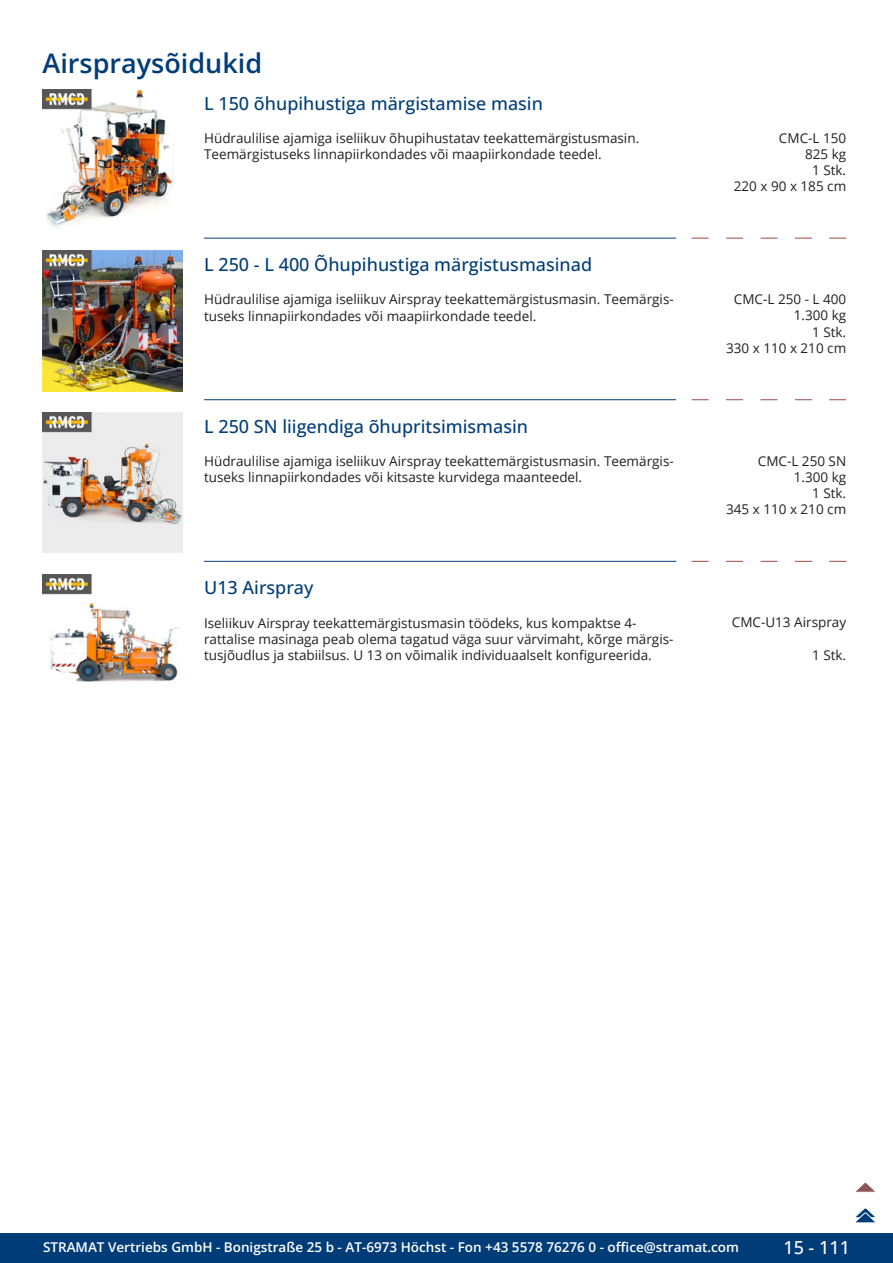
<style>
.page{position:relative;width:893px;height:1263px;background:#fff}
.page>*{position:absolute;margin:0;border:0;box-sizing:border-box;transform-origin:0 0}
.GruppeName{font:600 27px "Open Sans";color:#003d78}
.ArtikelName{font:500 18px "Open Sans";color:#003d78}
.t1{font:500 18px "Open Sans";color:#fff}
.Beschreibung{font:13.5px/16.2px "Open Sans";color:#231f20}
.ArtikelNummer{font:13.5px "Open Sans";color:#231f20}
.t2{font:600 13.5px "Open Sans";color:#fff}
</style>
<div class="page">
<div style="left:0;top:1233px;width:893px;height:30px;background:#003d78"></div>
<img style="left:43px;top:89px;width:130px;height:138px">
<img style="left:43px;top:251px;width:140px;height:140px">
<svg style="left:692px;top:238px;width:17px;height:1px"></svg>
<svg style="left:726px;top:238px;width:17px;height:1px"></svg>
<svg style="left:760px;top:238px;width:17px;height:1px"></svg>
<svg style="left:795px;top:238px;width:17px;height:1px"></svg>
<svg style="left:829px;top:238px;width:17px;height:1px"></svg>
<hr style="left:204px;top:238px;width:472px;height:1px;background:#003d78">
<img style="left:43px;top:412px;width:140px;height:141px">
<svg style="left:692px;top:399px;width:17px;height:1px"></svg>
<svg style="left:726px;top:399px;width:17px;height:1px"></svg>
<svg style="left:760px;top:399px;width:17px;height:1px"></svg>
<svg style="left:795px;top:399px;width:17px;height:1px"></svg>
<svg style="left:829px;top:399px;width:17px;height:1px"></svg>
<hr style="left:204px;top:399px;width:472px;height:1px;background:#003d78">
<img style="left:43px;top:574px;width:137px;height:108px">
<svg style="left:692px;top:561px;width:17px;height:1px"></svg>
<svg style="left:726px;top:561px;width:17px;height:1px"></svg>
<svg style="left:760px;top:561px;width:17px;height:1px"></svg>
<svg style="left:795px;top:561px;width:17px;height:1px"></svg>
<svg style="left:829px;top:561px;width:17px;height:1px"></svg>
<hr style="left:204px;top:561px;width:472px;height:1px;background:#003d78">
<svg style="left:856px;top:1183px;width:19px;height:9px"></svg>
<svg style="left:855px;top:1208px;width:21px;height:15px"></svg>
<p class="GruppeName" style="left:43px;top:44px;width:221px">Airspraysõidukid</p>
<p class="ArtikelName" style="left:204px;top:91px;width:340px">L 150 õhupihustiga märgistamise masin</p>
<p class="Beschreibung" style="left:204px;top:129px;width:437px">Hüdraulilise ajamiga iseliikuv õhupihustatav teekattemärgistusmasin.<br>Teemärgistuseks linnapiirkondades või maapiirkondade teedel.</p>
<p class="ArtikelNummer" style="left:779px;top:128px;width:69px">CMC-L 150</p>
<p class="ArtikelNummer" style="left:805px;top:145px;width:43px">825 kg</p>
<p class="ArtikelNummer" style="left:812px;top:161px;width:36px">1 Stk.</p>
<p class="ArtikelNummer" style="left:734px;top:177px;width:114px">220 x 90 x 185 cm</p>
<p class="ArtikelName" style="left:204px;top:252px;width:390px">L 250 - L 400 Õhupihustiga märgistusmasinad</p>
<p class="Beschreibung" style="left:204px;top:291px;width:471px">Hüdraulilise ajamiga iseliikuv Airspray teekattemärgistusmasin. Teemärgis&shy;tuseks linnapiirkondades või maapiirkondade teedel.</p>
<p class="ArtikelNummer" style="left:734px;top:290px;width:114px">CMC-L 250 - L 400</p>
<p class="ArtikelNummer" style="left:794px;top:306px;width:54px">1.300 kg</p>
<p class="ArtikelNummer" style="left:812px;top:322px;width:36px">1 Stk.</p>
<p class="ArtikelNummer" style="left:726px;top:339px;width:122px">330 x 110 x 210 cm</p>
<p class="ArtikelName" style="left:204px;top:414px;width:325px">L 250 SN liigendiga õhupritsimismasin</p>
<p class="Beschreibung" style="left:204px;top:453px;width:471px">Hüdraulilise ajamiga iseliikuv Airspray teekattemärgistusmasin. Teemärgis&shy;tuseks linnapiirkondades või kitsaste kurvidega maanteedel.</p>
<p class="ArtikelNummer" style="left:758px;top:452px;width:90px">CMC-L 250 SN</p>
<p class="ArtikelNummer" style="left:794px;top:468px;width:54px">1.300 kg</p>
<p class="ArtikelNummer" style="left:812px;top:484px;width:36px">1 Stk.</p>
<p class="ArtikelNummer" style="left:726px;top:500px;width:122px">345 x 110 x 210 cm</p>
<p class="ArtikelName" style="left:204px;top:575px;width:111px">U13 Airspray</p>
<p class="Beschreibung" style="left:204px;top:614px;width:471px">Iseliikuv Airspray teekattemärgistusmasin töödeks, kus kompaktse 4- rattalise masinaga peab olema tagatud väga suur värvimaht, kõrge märgis&shy;tusjõudlus ja stabiilsus. U 13 on võimalik individuaalselt konfigureerida.</p>
<p class="ArtikelNummer" style="left:732px;top:613px;width:116px">CMC-U13 Airspray</p>
<p class="ArtikelNummer" style="left:812px;top:646px;width:36px">1 Stk.</p>
<p class="t2" style="left:43px;top:1238px;width:698px">STRAMAT Vertriebs GmbH - Bonigstraße 25 b - AT-6973 Höchst - Fon +43 5578 76276 0 - office@stramat.com</p>
<h2 class="t1" style="left:783px;top:1234px;width:68px">15 - 111</h2>
</div>
